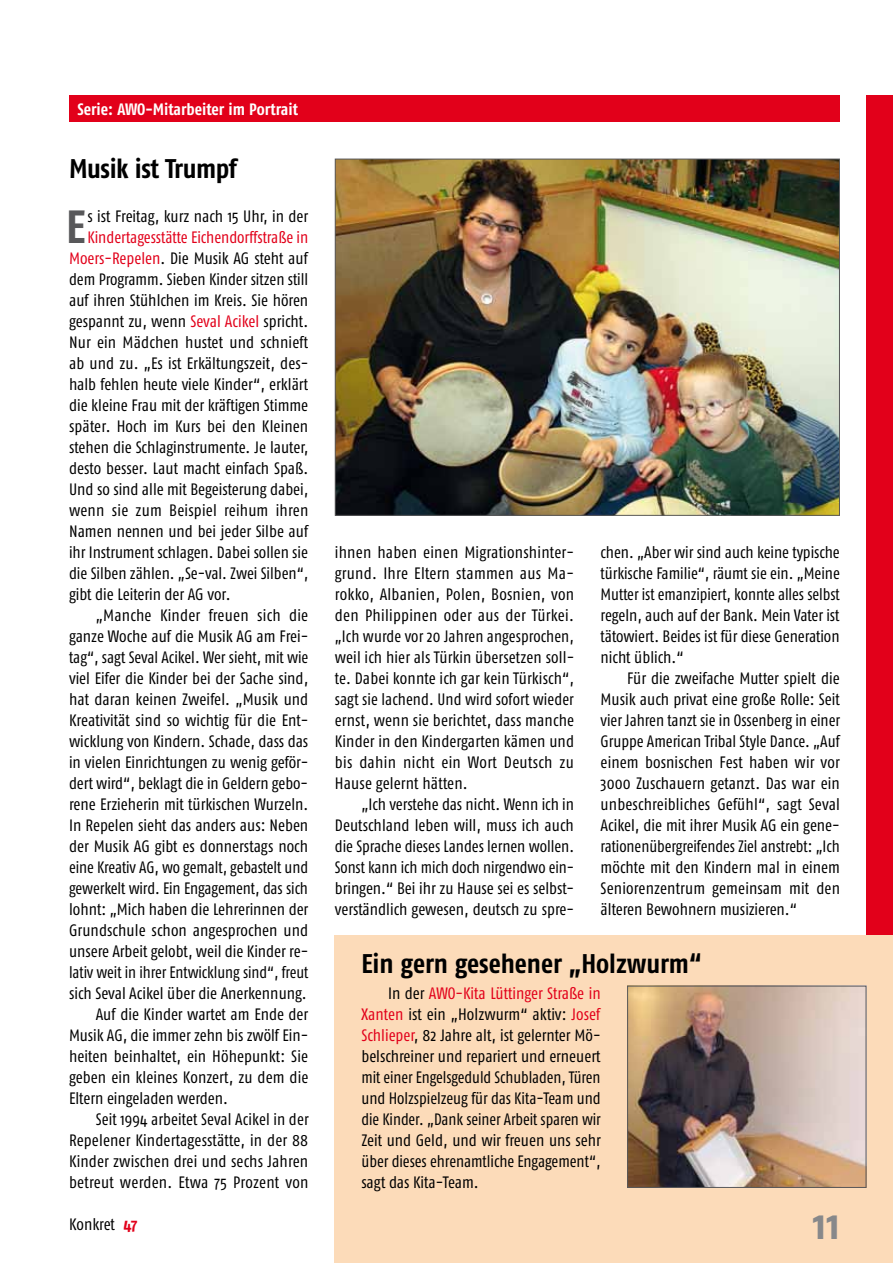
<style>
.page{position:relative;width:893px;height:1263px;background:#fff}
.page>*{position:absolute;margin:0;border:0;box-sizing:border-box;transform-origin:0 0}
.t1{font:700 46.5px "Fago Co";color:#58585a}
.t2{font:700 42px "Fago Co";color:#87888a}
.t3{font:700 27px "Fago Co";letter-spacing:-.005em;color:#000}
.t4{font:16.5px/21px "Fago Co";color:#000;text-align:justify}
.t5{font:16.5px "Fago Co";color:#000;scale:.96 1}
.t6{font:700 16.5px "Fago Co";color:#fff}
.s1{color:#e2001a}
.s2{font-weight:700;color:#e2001a}
</style>
<div class="page">
<div style="left:866px;top:96px;width:27px;height:1167px;background:#e2001a"></div>
<div style="left:335px;top:936px;width:558px;height:327px;background:#fcdbb9"></div>
<div style="left:69px;top:96px;width:771px;height:26px;background:#e2001a"></div>
<img style="left:337px;top:161px;width:501px;height:353px">
<img style="left:629px;top:988px;width:235px;height:198px">
<div style="left:627px;top:986px;width:239px;height:202px;border:1px solid #58585a"></div>
<p class="t6" style="left:78px;top:99px;width:222px">Serie: AWO-Mitarbeiter im Portrait</p>
<h3 class="t3" style="left:69px;top:153px;width:169px">Musik ist Trumpf</h3>
<h1 class="t1" style="left:66px;top:199px;width:21px">E</h1>
<p class="t4" style="left:87px;top:205px;width:222px">s ist Freitag, kurz nach 15 Uhr, in der</p>
<p class="t4" style="left:69px;top:226px;width:241px;text-indent:18px"><span class="s1">Kindertagesstätte Eichendorffstraße in Moers-Repelen</span>. Die Musik AG steht auf dem Programm. Sieben Kinder sitzen still auf ihren Stühlchen im Kreis. Sie hören gespannt zu, wenn <span class="s1">Seval Acikel</span> spricht.<br>Nur ein Mädchen hustet und schnieft ab und zu. „Es ist Erkältungszeit, des&shy;halb fehlen heute viele Kinder“, erklärt die kleine Frau mit der kräftigen Stimme später. Hoch im Kurs bei den Kleinen stehen die Schlaginstrumente. Je lauter, desto besser. Laut macht einfach Spaß.<br>Und so sind alle mit Begeisterung dabei, wenn sie zum Beispiel reihum ihren Namen nennen und bei jeder Silbe auf ihr Instrument schlagen. Dabei sollen sie die Silben zählen. „Se-val. Zwei Silben“, gibt die Leiterin der AG vor.</p>
<p class="t4" style="left:96px;top:604px;width:214px">„Manche Kinder freuen sich die</p>
<p class="t4" style="left:69px;top:625px;width:241px">ganze Woche auf die Musik AG am Frei-</p>
<p class="t4" style="left:69px;top:646px;width:241px">tag“, sagt Seval Acikel. Wer sieht, mit wie</p>
<p class="t4" style="left:69px;top:667px;width:241px">viel Eifer die Kinder bei der Sache sind,</p>
<p class="t4" style="left:69px;top:688px;width:241px">hat daran keinen Zweifel. „Musik und</p>
<p class="t4" style="left:69px;top:709px;width:241px">Kreativität sind so wichtig für die Ent-</p>
<p class="t4" style="left:69px;top:730px;width:241px">wicklung von Kindern. Schade, dass das</p>
<p class="t4" style="left:69px;top:751px;width:241px">in vielen Einrichtungen zu wenig geför-</p>
<p class="t4" style="left:69px;top:772px;width:240px">dert wird“, beklagt die in Geldern gebo-</p>
<p class="t4" style="left:69px;top:793px;width:241px">rene Erzieherin mit türkischen Wurzeln.</p>
<p class="t4" style="left:69px;top:814px;width:241px">In Repelen sieht das anders aus: Neben</p>
<p class="t4" style="left:69px;top:835px;width:241px">der Musik AG gibt es donnerstags noch</p>
<p class="t4" style="left:69px;top:856px;width:241px">eine Kreativ AG, wo gemalt, gebastelt und</p>
<p class="t4" style="left:69px;top:877px;width:240px">gewerkelt wird. Ein Engagement, das sich</p>
<p class="t4" style="left:69px;top:898px;width:241px">lohnt: „Mich haben die Lehrerinnen der</p>
<p class="t4" style="left:69px;top:919px;width:241px">Grundschule schon angesprochen und</p>
<p class="t4" style="left:69px;top:940px;width:241px">unsere Arbeit gelobt, weil die Kinder re-</p>
<p class="t5" style="left:69px;top:963px;width:251px">lativ weit in ihrer Entwicklung sind“, freut</p>
<p class="t4" style="left:69px;top:982px;width:239px">sich Seval Acikel über die Anerkennung.</p>
<p class="t4" style="left:96px;top:1003px;width:214px">Auf die Kinder wartet am Ende der</p>
<p class="t4" style="left:69px;top:1024px;width:241px">Musik AG, die immer zehn bis zwölf Ein-</p>
<p class="t4" style="left:69px;top:1045px;width:240px">heiten beinhaltet, ein Höhepunkt: Sie</p>
<p class="t4" style="left:69px;top:1066px;width:241px">geben ein kleines Konzert, zu dem die</p>
<p class="t4" style="left:69px;top:1087px;width:160px">Eltern eingeladen werden.</p>
<p class="t4" style="left:96px;top:1108px;width:215px">Seit 1994 arbeitet Seval Acikel in der</p>
<p class="t4" style="left:69px;top:1129px;width:241px">Repelener Kindertagesstätte, in der 88</p>
<p class="t4" style="left:69px;top:1150px;width:241px">Kinder zwischen drei und sechs Jahren</p>
<p class="t4" style="left:69px;top:1171px;width:241px">betreut werden. Etwa 75 Prozent von</p>
<p class="t4" style="left:69px;top:1213px;width:70px">Konkret <span class="s2">47</span></p>
<p class="t4" style="left:601px;top:541px;width:241px">chen. „Aber wir sind auch keine typische türkische Familie“, räumt sie ein. „Meine Mutter ist emanzipiert, konnte alles selbst regeln, auch auf der Bank. Mein Vater ist tätowiert. Beides ist für diese Generation nicht üblich.“</p>
<p class="t4" style="left:601px;top:667px;width:241px;text-indent:27px">Für die zweifache Mutter spielt die Musik auch privat eine große Rolle: Seit vier Jahren tanzt sie in Ossenberg in einer Gruppe American Tribal Style Dance. „Auf einem bosnischen Fest haben wir vor 3000 Zuschauern getanzt. Das war ein unbeschreibliches Gefühl“, sagt Seval Acikel, die mit ihrer Musik AG ein gene&shy;rationenübergreifendes Ziel anstrebt: „Ich möchte mit den Kindern mal in einem Seniorenzentrum gemeinsam mit den älteren Bewohnern musizieren.“</p>
<h3 class="t3" style="left:361px;top:947px;width:342px">Ein gern gesehener „Holzwurm“</h3>
<p class="t4" style="left:361px;top:982px;width:241px;text-indent:27px">In der <span class="s1">AWO-Kita Lüttinger Straße in Xanten</span> ist ein „Holzwurm“ aktiv: <span class="s1">Josef Schlieper</span>, 82 Jahre alt, ist gelernter Mö&shy;belschreiner und repariert und erneuert mit einer Engelsgeduld Schubladen, Türen und Holzspielzeug für das Kita-Team und die Kinder. „Dank seiner Arbeit sparen wir Zeit und Geld, und wir freuen uns sehr über dieses ehrenamtliche Engagement“, sagt das Kita-Team.</p>
<p class="t4" style="left:335px;top:541px;width:241px">ihnen haben einen Migrationshinter&shy;grund. Ihre Eltern stammen aus Ma&shy;rokko, Albanien, Polen, Bosnien, von den Philippinen oder aus der Türkei. „Ich wurde vor 20 Jahren angesprochen, weil ich hier als Türkin übersetzen soll&shy;te. Dabei konnte ich gar kein Türkisch“, sagt sie lachend. Und wird sofort wieder ernst, wenn sie berichtet, dass manche Kinder in den Kindergarten kämen und bis dahin nicht ein Wort Deutsch zu Hause gelernt hätten.</p>
<p class="t4" style="left:335px;top:793px;width:241px;text-indent:27px">„Ich verstehe das nicht. Wenn ich in Deutschland leben will, muss ich auch die Sprache dieses Landes lernen wollen.<br>Sonst kann ich mich doch nirgendwo ein&shy;bringen.“ Bei ihr zu Hause sei es selbst&shy;verständlich gewesen, deutsch zu spre-</p>
<h2 class="t2" style="left:813px;top:1200px;width:28px">11</h2>
</div>
